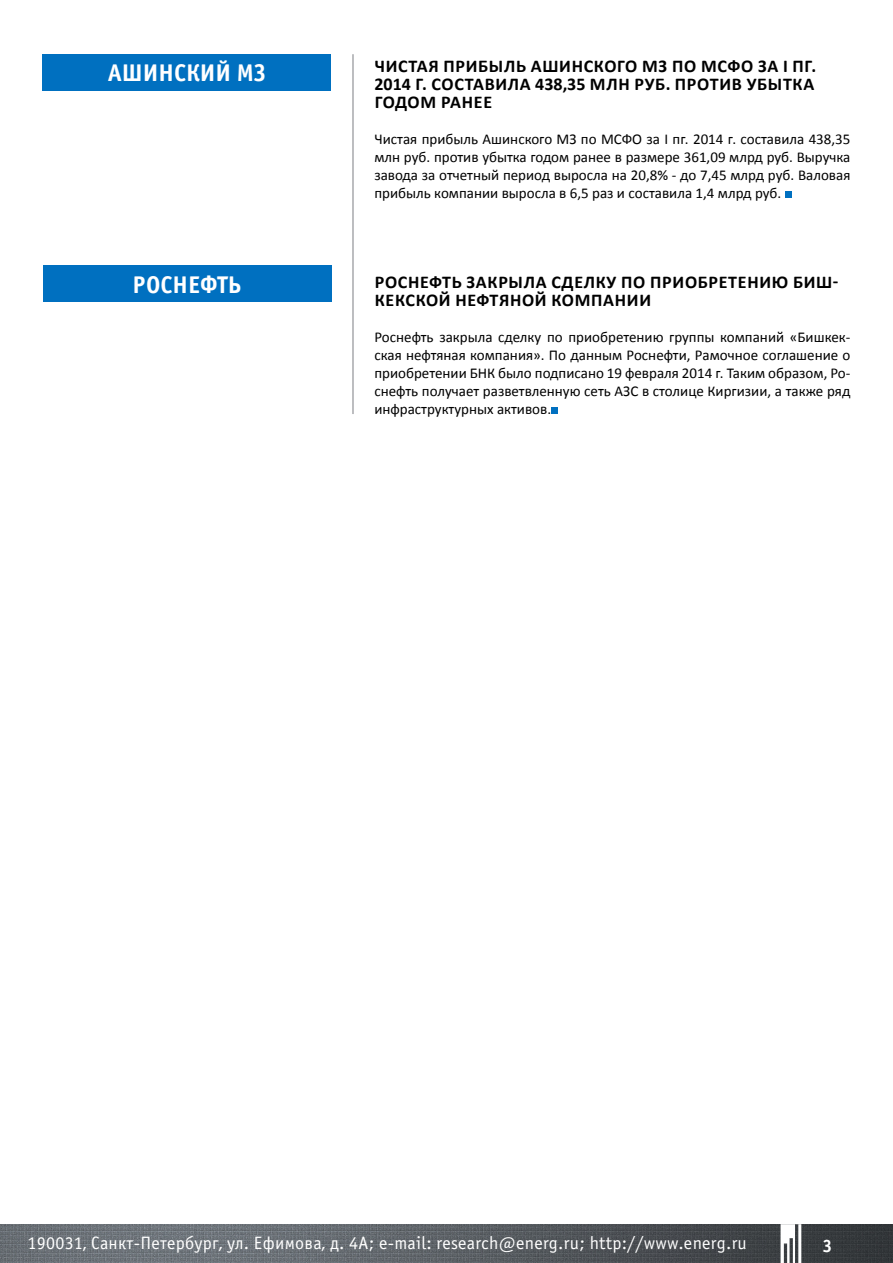
<style>
.page{position:relative;width:893px;height:1263px;background:#fff}
.page>*{position:absolute;margin:0;border:0;box-sizing:border-box;transform-origin:0 0}
.t1{font:700 24.15px "Officina Sans C";color:#fff}
.t2{font:700 18px "Calibri";letter-spacing:.03em;color:#000}
.t3{font:18px "Officina Sans C";letter-spacing:.015em;color:#fff}
.t4{font:700 18px "Officina Sans C";color:#fff}
.t5{font:15px/18px "Calibri";color:#000;text-align:justify}
</style>
<div class="page">
<img style="left:0;top:1224px;width:893px;height:39px">
<hr style="left:352px;top:54px;width:2px;height:360px;background:#a7a9ac">
<div style="left:43px;top:54px;width:288px;height:36px;background:#0070c0"></div>
<div style="left:43px;top:266px;width:289px;height:36px;background:#0070c0"></div>
<svg style="left:781px;top:1224px;width:20px;height:39px"></svg>
<div style="left:785px;top:191px;width:7px;height:7px;background:#0070c0"></div>
<div style="left:551px;top:407px;width:7px;height:7px;background:#0070c0"></div>
<h1 class="t1" style="left:108px;top:59px;width:160px">Ашинский МЗ</h1>
<h1 class="t1" style="left:133px;top:271px;width:111px">Роснефть</h1>
<p class="t2" style="left:375px;top:55px;width:23px">Чистая</p>
<p class="t2" style="left:443px;top:55px;width:13px">прибыль</p>
<p class="t2" style="left:531px;top:55px;width:25px">Ашинского</p>
<p class="t2" style="left:642px;top:55px;width:176px">МЗ по МСФО за I пг.</p>
<p class="t2" style="left:374px;top:73px;width:69px">2014 г. составила</p>
<p class="t2" style="left:535px;top:73px;width:69px">438,35 млн</p>
<p class="t2" style="left:635px;top:73px;width:53px">руб . против</p>
<p class="t2" style="left:747px;top:73px;width:13px">убытка</p>
<p class="t2" style="left:375px;top:91px;width:13px">годом</p>
<p class="t2" style="left:441px;top:91px;width:11px">ранее</p>
<p class="t5" style="left:374px;top:130px;width:478px">Чистая прибыль Ашинского МЗ по МСФО за I пг. 2014 г. составила 438,35 млн руб. против убытка годом ранее в размере 361,09 млрд руб. Выручка завода за отчетный период выросла на 20,8% - до 7,45 млрд руб. Валовая прибыль компании выросла в 6,5 раз и составила 1,4 млрд руб.</p>
<p class="t2" style="left:375px;top:271px;width:23px">Роснефть</p>
<p class="t2" style="left:467px;top:271px;width:13px">закрыла</p>
<p class="t2" style="left:551px;top:271px;width:12px">сделку</p>
<p class="t2" style="left:621px;top:271px;width:42px">по приобретению</p>
<p class="t2" style="left:793px;top:271px;width:47px">Биш-</p>
<p class="t2" style="left:375px;top:289px;width:12px">кекской</p>
<p class="t2" style="left:455px;top:289px;width:13px">нефтяной</p>
<p class="t2" style="left:551px;top:289px;width:14px">компании</p>
<p class="t5" style="left:374px;top:328px;width:478px">Роснефть закрыла сделку по приобретению группы компаний «Бишкек&shy;ская нефтяная компания». По данным Роснефти, Рамочное соглашение о приобретении БНК было подписано 19 февраля 2014 г. Таким образом, Ро&shy;снефть получает разветвленную сеть АЗС в столице Киргизии, а также ряд инфраструктурных активов.</p>
<p class="t3" style="left:28px;top:1233px;width:721px">190031, Санкт-Петербург, ул. Ефимова, д. 4А; e-mail: research@energ.ru; http://www.energ.ru</p>
<p class="t4" style="left:822px;top:1236px;width:12px">3</p>
</div>
